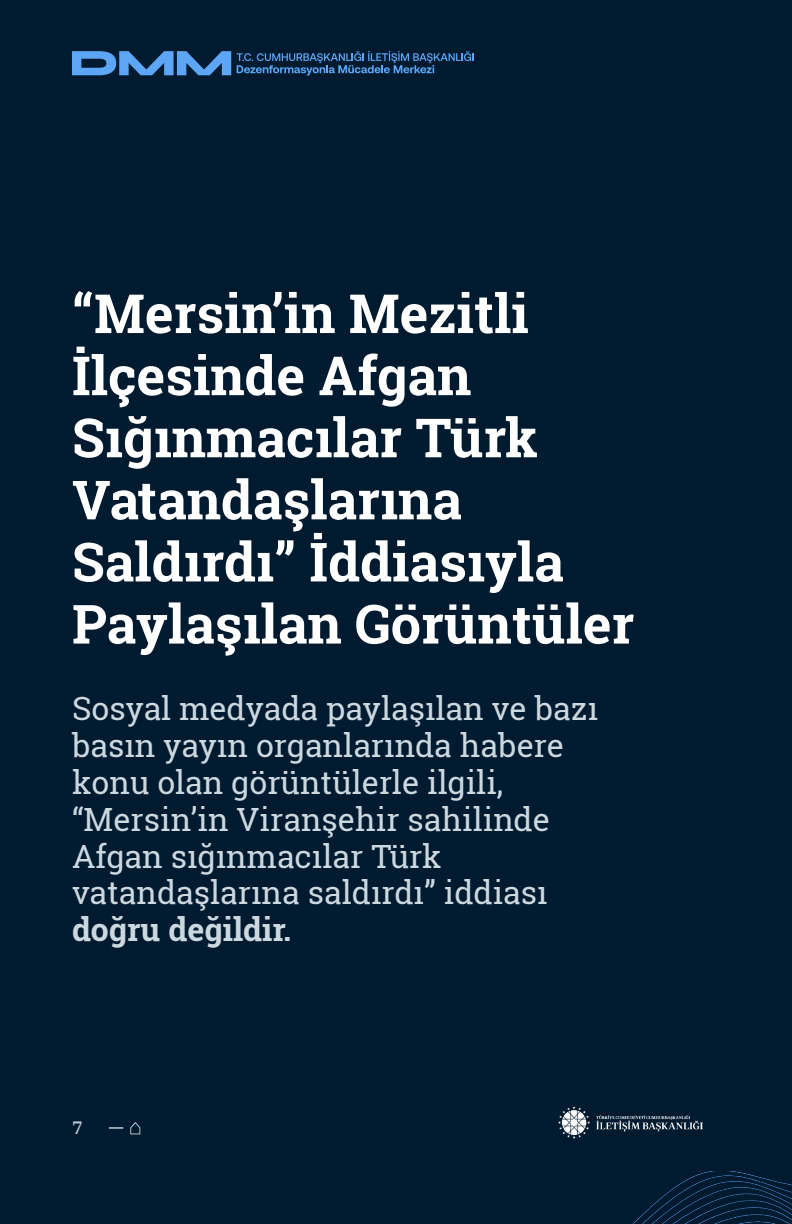
<style>
.page{position:relative;width:792px;height:1224px;background:#001a2f}
.page>*{position:absolute;margin:0;border:0;box-sizing:border-box;transform-origin:0 0}
.heading_2{font:700 54px/62px "Roboto Slab";color:#fff}
.heading_2-2{font:32px/36.8px "Roboto Slab";color:#ccd8e0}
.t1{font:500 20px "IBM Plex Serif";color:#ccd9e0}
.t2{font:500 18px "IBM Plex Serif";color:#bfccd6}
.s1{font-weight:700}
</style>
<div class="page">
<img style="left:633px;top:1171px;width:159px;height:53px">
<img style="left:558px;top:1106px;width:144px;height:32px">
<svg style="left:130px;top:1122px;width:10px;height:12px"></svg>
<svg style="left:72px;top:51px;width:159px;height:24px"></svg>
<svg style="left:237px;top:51px;width:237px;height:24px"></svg>
<p class="heading_2" style="left:72px;top:282px;width:564px">“Mersin’in Mezitli<br>İlçesinde Afgan<br>Sığınmacılar Türk<br>Vatandaşlarına<br>Saldırdı” İddiasıyla<br>Paylaşılan Görüntüler</p>
<p class="heading_2-2" style="left:72px;top:690px;width:528px">Sosyal medyada paylaşılan ve bazı basın yayın organlarında habere konu olan görüntülerle ilgili, “Mersin’in Viranşehir sahilinde<br>Afgan sığınmacılar Türk vatandaşlarına saldırdı” iddiası <span class="s1">doğru değildir.</span></p>
<p class="t2" style="left:72px;top:1114px;width:12px">7</p>
<p class="t1" style="left:108px;top:1112px;width:17px">—</p>
</div>
